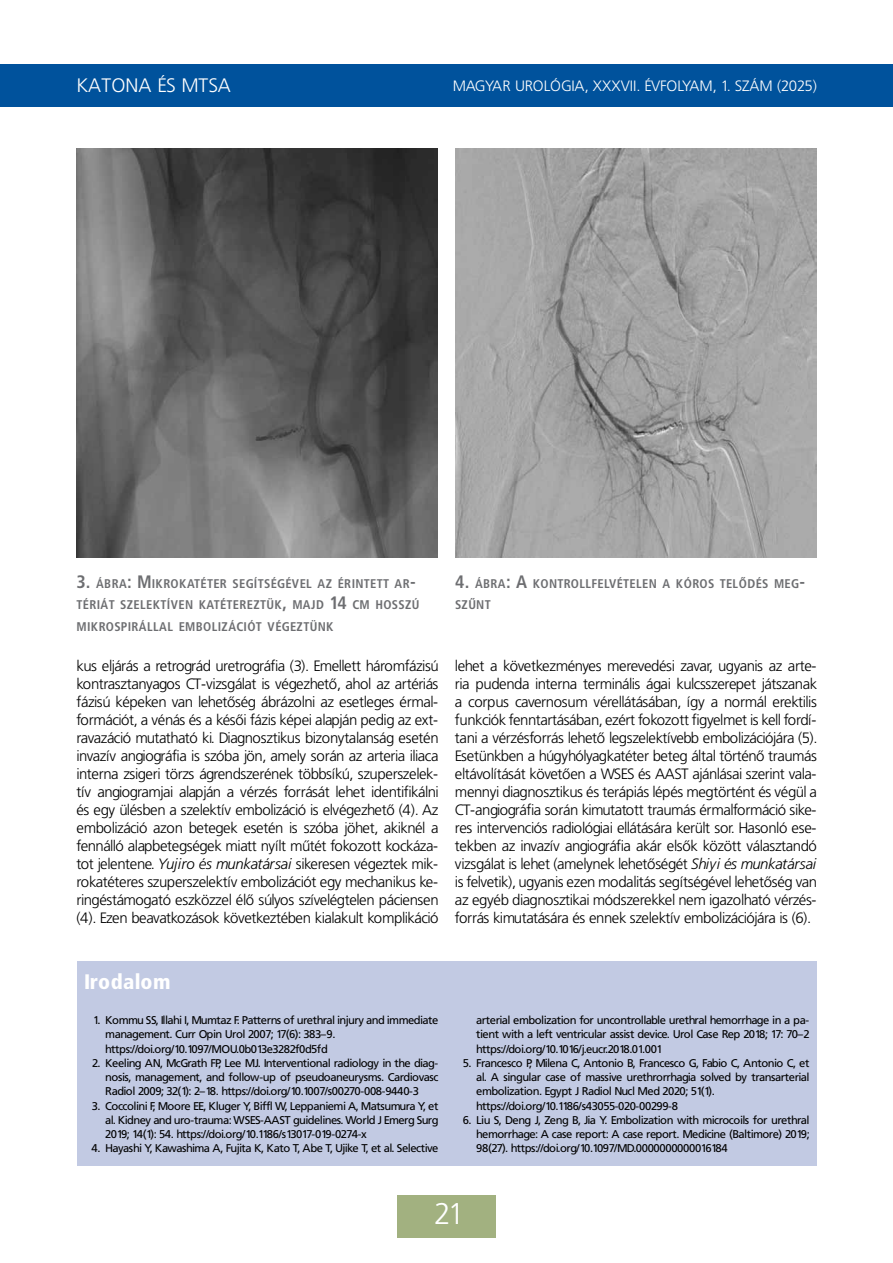
<style>
.page{position:relative;width:893px;height:1263px;background:#fff}
.page>*{position:absolute;margin:0;border:0;box-sizing:border-box;transform-origin:0 0}
.t1{font:30px "Frutiger Lt PFL";color:#fff}
.t2{font:21px "Frutiger Blk Cn PFL";letter-spacing:.03em;color:#fff}
.t3{font:19.5px "Frutiger Lt PFL";letter-spacing:.04em;color:#fff}
.t4{font:15px/18px "Frutiger Lt PFL";letter-spacing:.01em;color:#000;text-align:justify}
.t5{font:15px "Frutiger Lt PFL";letter-spacing:.04em;color:#fff}
.t6{font:700 12.6px/21.6px "Frutiger Cn PFL";letter-spacing:.055em;color:#6d6e71}
.t7{font:11.25px/14.2px "Frutiger PFL";color:#000;text-align:justify}
.s1{font-size:18px}
.s2{font-style:italic}
</style>
<div class="page">
<div style="left:0;top:64px;width:893px;height:42px;background:#00529c"></div>
<div style="left:398px;top:1195px;width:98px;height:42px;background:#a2b180"></div>
<div style="left:77px;top:961px;width:739px;height:204px;background:#c2cae3"></div>
<img style="left:77px;top:149px;width:361px;height:408px">
<img style="left:455px;top:149px;width:361px;height:408px">
<h3 class="t3" style="left:77px;top:75px;width:155px">KATONA ÉS MTSA</h3>
<p class="t5" style="left:453px;top:77px;width:365px">MAGYAR UROLÓGIA, XXXVII. ÉVFOLYAM, 1. SZÁM (2025)</p>
<p class="t6" style="left:77px;top:572px;width:295px"><span class="s1">3.</span> ÁBRA<span class="s1">: M</span> IKROKATÉTER SEGÍTSÉGÉVEL AZ ÉRINTETT</p>
<p class="t6" style="left:77px;top:572px;width:344px;text-indent:318px">AR<span class="s1">-<br></span>TÉRIÁT SZELEKTÍVEN KATÉTEREZTÜK<span class="s1">,</span> MAJD <span class="s1">14</span> CM HOSSZÚ<br>MIKROSPIRÁLLAL EMBOLIZÁCIÓT VÉGEZTÜNK</p>
<p class="t6" style="left:455px;top:572px;width:352px"><span class="s1">4.</span> ÁBRA<span class="s1">: A</span> KONTROLLFELVÉTELEN A KÓROS TELŐDÉS MEG<span class="s1">-<br></span>SZŰNT</p>
<p class="t4" style="left:77px;top:657px;width:363px">kus eljárás a retrográd uretrográfia (3). Emellett háromfázisú kontrasztanyagos CT-vizsgálat is végezhető, ahol az artériás fázisú képeken van lehetőség ábrázolni az esetleges érmal&shy;formációt, a vénás és a késői fázis képei alapján pedig az ext&shy;ravazáció mutatható ki. Diagnosztikus bizonytalanság esetén invazív angiográfia is szóba jön, amely során az arteria iliaca interna zsigeri törzs ágrendszerének többsíkú, szuperszelek&shy;tív angiogramjai alapján a vérzés forrását lehet identifikálni és egy ülésben a szelektív embolizáció is elvégezhető (4). Az embolizáció azon betegek esetén is szóba jöhet, akiknél a fennálló alapbetegségek miatt nyílt műtét fokozott kockáza&shy;tot jelentene. <span class="s2">Yujiro és munkatársai</span> sikeresen végeztek mik&shy;rokatéteres szuperszelektív embolizációt egy mechanikus ke&shy;ringéstámogató eszközzel élő súlyos szívelégtelen páciensen (4). Ezen beavatkozások következtében kialakult komplikáció</p>
<p class="t4" style="left:455px;top:657px;width:363px">lehet a következményes merevedési zavar, ugyanis az arte&shy;ria pudenda interna terminális ágai kulcsszerepet játszanak a corpus cavernosum vérellátásában, így a normál erektilis funkciók fenntartásában, ezért fokozott figyelmet is kell fordí&shy;tani a vérzésforrás lehető legszelektívebb embolizációjára (5).<br>Esetünkben a húgyhólyagkatéter beteg által történő traumás eltávolítását követően a WSES és AAST ajánlásai szerint vala&shy;mennyi diagnosztikus és terápiás lépés megtörtént és végül a CT-angiográfia során kimutatott traumás érmalformáció sike&shy;res intervenciós radiológiai ellátására került sor. Hasonló ese&shy;tekben az invazív angiográfia akár elsők között választandó vizsgálat is lehet (amelynek lehetőségét <span class="s2">Shiyi és munkatársai </span>is felvetik), ugyanis ezen modalitás segítségével lehetőség van az egyéb diagnosztikai módszerekkel nem igazolható vérzés&shy;forrás kimutatására és ennek szelektív embolizációjára is (6).</p>
<h2 class="t2" style="left:84px;top:969px;width:88px">Irodalom</h2>
<p class="t7" style="left:105px;top:1013px;width:334px;text-align:left;text-indent:-12px">1. Kommu SS, Illahi I, Mumtaz F. Patterns of urethral injury and immediate management. Curr Opin Urol 2007; 17(6): 383–9. https://doi.org/10.1097/MOU.0b013e3282f0d5fd</p>
<p class="t7" style="left:105px;top:1056px;width:334px;text-indent:-13px">2. Keeling AN, McGrath FP, Lee MJ. Interventional radiology in the diag&shy;nosis, management, and follow-up of pseudoaneurysms. Cardiovasc Radiol 2009; 32(1): 2–18. https://doi.org/10.1007/s00270-008-9440-3</p>
<p class="t7" style="left:105px;top:1098px;width:334px;text-indent:-13px">3. Coccolini F, Moore EE, Kluger Y, Biffl W, Leppaniemi A, Matsumura Y, et al. Kidney and uro-trauma: WSES-AAST guidelines. World J Emerg Surg 2019; 14(1): 54. https://doi.org/10.1186/s13017-019-0274-x</p>
<p class="t7" style="left:92px;top:1141px;width:348px">4. Hayashi Y, Kawashima A, Fujita K, Kato T, Abe T, Ujike T, et al. Selective</p>
<p class="t7" style="left:476px;top:1013px;width:334px">arterial embolization for uncontrollable urethral hemorrhage in a pa&shy;tient with a left ventricular assist device. Urol Case Rep 2018; 17: 70–2 https://doi.org/10.1016/j.eucr.2018.01.001</p>
<p class="t7" style="left:476px;top:1056px;width:334px;text-align:left;text-indent:-13px">5. Francesco P, Milena C, Antonio B, Francesco G, Fabio C, Antonio C, et al. A singular case of massive urethrorrhagia solved by transarterial embolization. Egypt J Radiol Nucl Med 2020; 51(1). https://doi.org/10.1186/s43055-020-00299-8</p>
<p class="t7" style="left:476px;top:1113px;width:334px;text-indent:-14px">6. Liu S, Deng J, Zeng B, Jia Y. Embolization with microcoils for urethral hemorrhage: A case report: A case report. Medicine (Baltimore) 2019; 98(27). https://doi.org/10.1097/MD.0000000000016184</p>
<h1 class="t1" style="left:434px;top:1197px;width:26px">21</h1>
</div>
